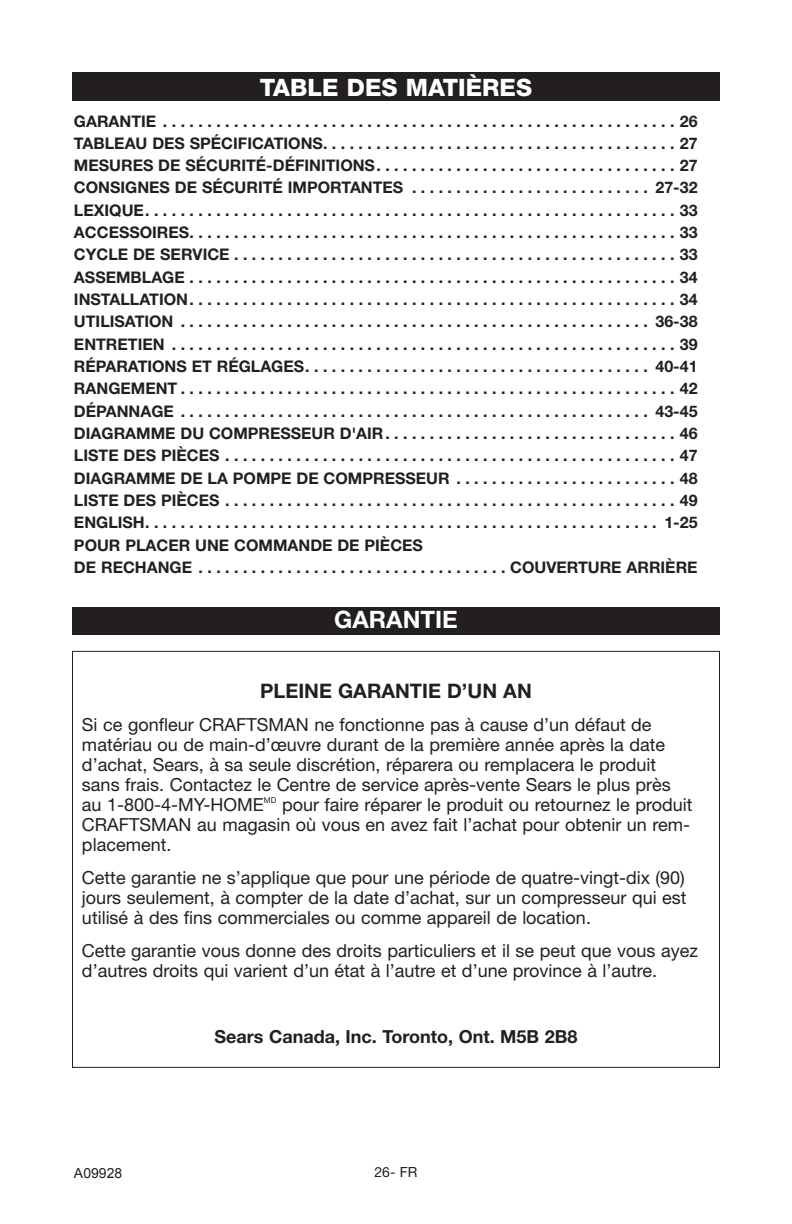
<style>
.page{position:relative;width:792px;height:1224px;background:#fff}
.page>*{position:absolute;margin:0;border:0;box-sizing:border-box;transform-origin:0 0}
.headline__12_reverse{font:800 24px "Helvetica Neue";color:#fff}
.headline__12_reverse-2{font:700 24px "Helvetica Neue";color:#fff}
.t1{font:700 20px "Helvetica Neue";color:#231f20}
.t2{font:18px/20px "Helvetica Neue";color:#231f20}
.t3{font:700 18px "Helvetica Neue";color:#231f20}
.TOC__9{font:700 16px "Helvetica Neue";color:#231f20}
.t4{font:14px "Arial";color:#231f20}
.t5{font:14px "Helvetica Neue";color:#231f20}
.t6{font:8px "Helvetica Neue";color:#231f20}
</style>
<div class="page">
<div style="left:72px;top:607px;width:648px;height:27px;background:#231f20"></div>
<div style="left:72px;top:72px;width:648px;height:29px;background:#231f20"></div>
<p class="headline__12_reverse" style="left:260px;top:73px;width:274px">TABLE DES MATIÈRES</p>
<p class="TOC__9" style="left:74px;top:111px;width:625px">GARANTIE . . . . . . . . . . . . . . . . . . . . . . . . . . . . . . . . . . . . . . . . . . . . . . . . . . . . . . . . . . 26</p>
<p class="TOC__9" style="left:74px;top:133px;width:625px">TABLEAU DES SPÉCIFICATIONS . . . . . . . . . . . . . . . . . . . . . . . . . . . . . . . . . . . . . . . . 27</p>
<p class="TOC__9" style="left:74px;top:156px;width:625px">MESURES DE SÉCURITÉ-DÉFINITIONS . . . . . . . . . . . . . . . . . . . . . . . . . . . . . . . . . . 27</p>
<p class="TOC__9" style="left:74px;top:178px;width:625px">CONSIGNES DE SÉCURITÉ IMPORTANTES . . . . . . . . . . . . . . . . . . . . . . . . . . . 27-32</p>
<p class="TOC__9" style="left:74px;top:200px;width:625px">LEXIQUE . . . . . . . . . . . . . . . . . . . . . . . . . . . . . . . . . . . . . . . . . . . . . . . . . . . . . . . . . . . . 33</p>
<p class="TOC__9" style="left:74px;top:223px;width:625px">ACCESSOIRES . . . . . . . . . . . . . . . . . . . . . . . . . . . . . . . . . . . . . . . . . . . . . . . . . . . . . . . 33</p>
<p class="TOC__9" style="left:74px;top:245px;width:625px">CYCLE DE SERVICE . . . . . . . . . . . . . . . . . . . . . . . . . . . . . . . . . . . . . . . . . . . . . . . . . . 33</p>
<p class="TOC__9" style="left:74px;top:267px;width:625px">ASSEMBLAGE . . . . . . . . . . . . . . . . . . . . . . . . . . . . . . . . . . . . . . . . . . . . . . . . . . . . . . . 34</p>
<p class="TOC__9" style="left:74px;top:289px;width:625px">INSTALLATION . . . . . . . . . . . . . . . . . . . . . . . . . . . . . . . . . . . . . . . . . . . . . . . . . . . . . . . 34</p>
<p class="TOC__9" style="left:74px;top:312px;width:625px">UTILISATION . . . . . . . . . . . . . . . . . . . . . . . . . . . . . . . . . . . . . . . . . . . . . . . . . . . . . 36-38</p>
<p class="TOC__9" style="left:74px;top:334px;width:625px">ENTRETIEN . . . . . . . . . . . . . . . . . . . . . . . . . . . . . . . . . . . . . . . . . . . . . . . . . . . . . . . . . 39</p>
<p class="TOC__9" style="left:74px;top:356px;width:625px">RÉPARATIONS ET RÉGLAGES . . . . . . . . . . . . . . . . . . . . . . . . . . . . . . . . . . . . . . . 40-41</p>
<p class="TOC__9" style="left:74px;top:379px;width:625px">RANGEMENT . . . . . . . . . . . . . . . . . . . . . . . . . . . . . . . . . . . . . . . . . . . . . . . . . . . . . . . . 42</p>
<p class="TOC__9" style="left:74px;top:401px;width:625px">DÉPANNAGE . . . . . . . . . . . . . . . . . . . . . . . . . . . . . . . . . . . . . . . . . . . . . . . . . . . . . 43-45</p>
<p class="TOC__9" style="left:74px;top:423px;width:625px">DIAGRAMME DU COMPRESSEUR D'AIR . . . . . . . . . . . . . . . . . . . . . . . . . . . . . . . . . 46</p>
<p class="TOC__9" style="left:74px;top:446px;width:625px">LISTE DES PIÈCES . . . . . . . . . . . . . . . . . . . . . . . . . . . . . . . . . . . . . . . . . . . . . . . . . . . 47</p>
<p class="TOC__9" style="left:74px;top:468px;width:625px">DIAGRAMME DE LA POMPE DE COMPRESSEUR . . . . . . . . . . . . . . . . . . . . . . . . . 48</p>
<p class="TOC__9" style="left:74px;top:490px;width:625px">LISTE DES PIÈCES . . . . . . . . . . . . . . . . . . . . . . . . . . . . . . . . . . . . . . . . . . . . . . . . . . . 49</p>
<p class="TOC__9" style="left:74px;top:513px;width:625px">ENGLISH . . . . . . . . . . . . . . . . . . . . . . . . . . . . . . . . . . . . . . . . . . . . . . . . . . . . . . . . . . 1-25</p>
<p class="TOC__9" style="left:74px;top:535px;width:350px">POUR PLACER UNE COMMANDE DE PIÈCES</p>
<p class="TOC__9" style="left:74px;top:557px;width:625px">DE RECHANGE . . . . . . . . . . . . . . . . . . . . . . . . . . . . . . . . . . . COUVERTURE ARRIÈRE</p>
<p class="headline__12_reverse-2" style="left:334px;top:604px;width:125px">GARANTIE</p>
<p class="t1" style="left:260px;top:679px;width:273px">PLEINE GARANTIE D’UN AN</p>
<p class="t2" style="left:82px;top:715px;width:590px">Si ce gonfleur CRAFTSMAN ne fonctionne pas à cause d’un défaut de matériau ou de main-d’œuvre durant de la première année après la date d’achat, Sears, à sa seule discrétion, réparera ou remplacera le produit sans frais. Contactez le Centre de service après-vente Sears le plus près au 1-800-4-MY-HOME</p>
<p class="t6" style="left:264px;top:796px;width:14px">MD</p>
<p class="t2" style="left:82px;top:795px;width:612px;text-indent:200px">pour faire réparer le produit ou retournez le produit<br>CRAFTSMAN au magasin où vous en avez fait l’achat pour obtenir un rem&shy;placement.</p>
<p class="t2" style="left:82px;top:868px;width:606px;text-align:justify">Cette garantie ne s’applique que pour une période de quatre-vingt-dix (90) jours seulement, à compter de la date d’achat, sur un compresseur qui est utilisé à des fins commerciales ou comme appareil de location.</p>
<p class="t2" style="left:82px;top:941px;width:617px">Cette garantie vous donne des droits particuliers et il se peut que vous ayez d’autres droits qui varient d’un état à l’autre et d’une province à l’autre.</p>
<p class="t3" style="left:215px;top:1026px;width:364px">Sears Canada, Inc. Toronto, Ont. M5B 2B8</p>
<p class="t4" style="left:74px;top:1164px;width:50px">A09928</p>
<p class="t5" style="left:375px;top:1163px;width:44px">26- FR</p>
</div>
